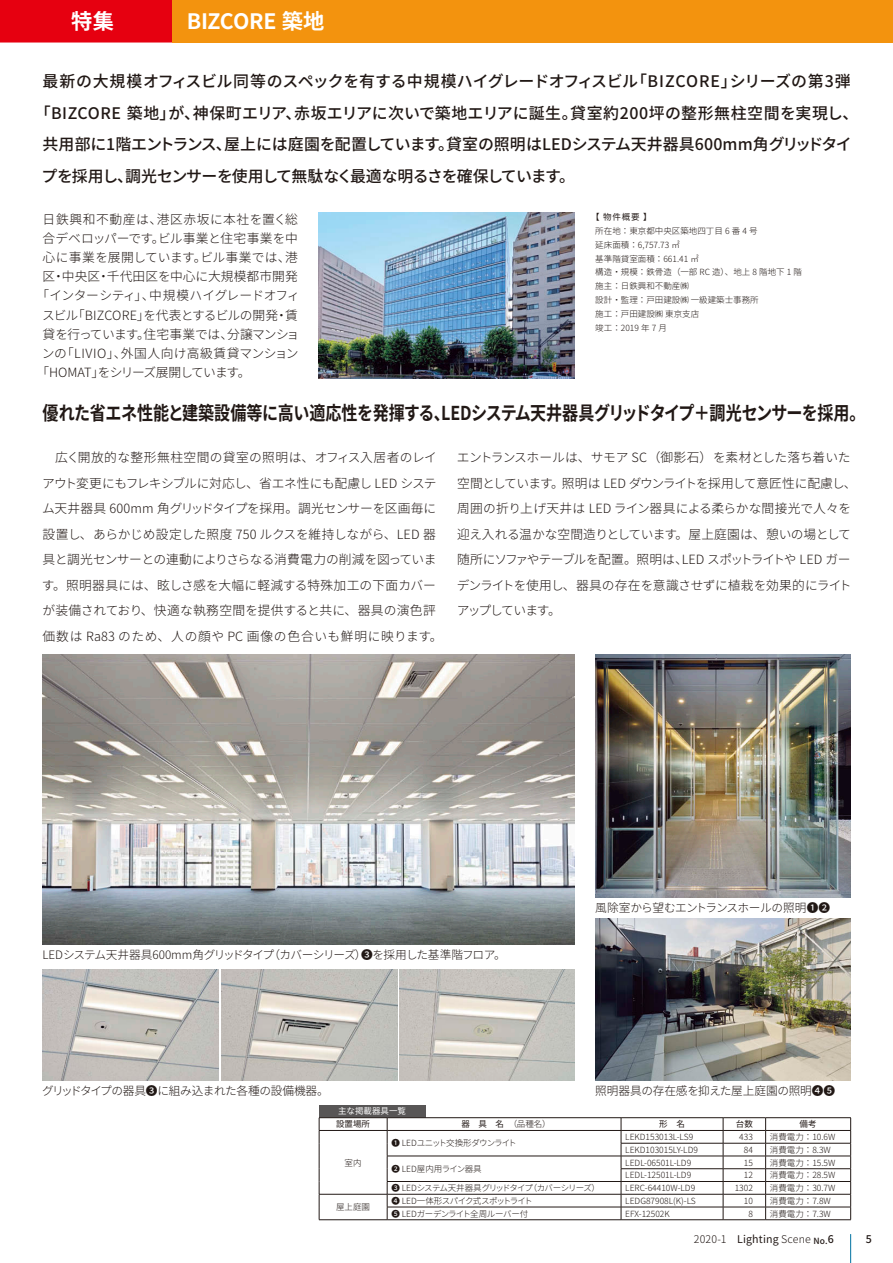
<style>
.page{position:relative;width:893px;height:1263px;background:#fff}
.page>*{position:absolute;margin:0;border:0;box-sizing:border-box;transform-origin:0 0}
.t1{font:700 21.3px "Toshiba Sans JP";letter-spacing:-.015em;color:#fff}
.t2{font:700 19.2px "Toshiba Sans JP";letter-spacing:-.025em;color:#211815;scale:.84 1}
.t3{font:500 15.9px "Toshiba Sans JP";color:#211815}
.t4{font:500 15.9px "Toshiba Sans JP";letter-spacing:.025em;color:#211815}
.t5{font:500 15.9px "Toshiba Sans JP";letter-spacing:-.06em;color:#211815}
.t6{font:300 12.75px/25.5px "Toshiba Sans JP";letter-spacing:-.005em;color:#211815}
.t7{font:300 12.75px/25.5px "Toshiba Sans JP";letter-spacing:-.03em;color:#211815}
.t8{font:300 12.75px "Toshiba Sans JP";letter-spacing:.045em;color:#211815}
.t9{font:300 12.75px "Toshiba Sans JP";letter-spacing:-.035em;color:#211815}
.t10{font:300 12.75px "Toshiba Sans JP";letter-spacing:-.04em;color:#211815}
.t11{font:300 12.75px "Toshiba Sans JP";letter-spacing:.05em;color:#211815}
.t12{font:300 12.75px "Toshiba Sans JP";letter-spacing:-.065em;color:#211815}
.t13{font:300 11.7px "Toshiba Sans JP";letter-spacing:-.03em;color:#211815}
.t14{font:300 10.65px "Toshiba Sans JP";letter-spacing:.015em;color:#211815}
.t15{font:500 10.65px "Toshiba Sans JP";color:#211815}
.t16{font:300 8.55px/13.8px "Toshiba Sans JP";color:#211815}
.t17{font:300 8.55px "Toshiba Sans JP";letter-spacing:-.09em;color:#211815}
.t18{font:300 8.55px "Toshiba Sans JP";letter-spacing:-.065em;color:#211815}
.t19{font:300 8.55px "Toshiba Sans JP";letter-spacing:-.045em;color:#211815}
.t20{font:8.55px "Toshiba Sans JP";color:#211815}
.t21{font:300 8.55px "Toshiba Sans JP";letter-spacing:-.08em;color:#211815}
.t22{font:8.55px "Toshiba Sans JP";color:#fff}
.s1{font-weight:500}
.s2{font-weight:400}
.s3{font-weight:500;font-size:8.55px}
</style>
<div class="page">
<svg style="left:850px;top:1234px;width:1px;height:29px"></svg>
<img style="left:43px;top:655px;width:531px;height:289px">
<img style="left:595px;top:918px;width:255px;height:162px">
<img style="left:43px;top:969px;width:176px;height:111px">
<img style="left:221px;top:969px;width:177px;height:111px">
<img style="left:400px;top:969px;width:174px;height:111px">
<img style="left:595px;top:655px;width:255px;height:242px">
<div style="left:319px;top:1105px;width:106px;height:12px;background:#585656"></div>
<svg style="left:320px;top:1118px;width:530px;height:101px"></svg>
<hr style="left:319px;top:1130px;width:68px;height:1px;background:#211815">
<hr style="left:319px;top:1194px;width:68px;height:1px;background:#211815">
<hr style="left:319px;top:1219px;width:68px;height:1px;background:#211815">
<hr style="left:387px;top:1130px;width:234px;height:1px;background:#211815">
<hr style="left:621px;top:1130px;width:102px;height:1px;background:#211815">
<hr style="left:723px;top:1130px;width:43px;height:1px;background:#211815">
<hr style="left:621px;top:1143px;width:102px;height:1px;background:#211815">
<hr style="left:723px;top:1143px;width:43px;height:1px;background:#211815">
<hr style="left:387px;top:1156px;width:234px;height:1px;background:#211815">
<hr style="left:621px;top:1156px;width:102px;height:1px;background:#211815">
<hr style="left:723px;top:1156px;width:43px;height:1px;background:#211815">
<hr style="left:621px;top:1168px;width:102px;height:1px;background:#211815">
<hr style="left:723px;top:1168px;width:43px;height:1px;background:#211815">
<hr style="left:387px;top:1181px;width:234px;height:1px;background:#211815">
<hr style="left:621px;top:1181px;width:102px;height:1px;background:#211815">
<hr style="left:723px;top:1181px;width:43px;height:1px;background:#211815">
<hr style="left:387px;top:1194px;width:234px;height:1px;background:#211815">
<hr style="left:621px;top:1194px;width:102px;height:1px;background:#211815">
<hr style="left:723px;top:1194px;width:43px;height:1px;background:#211815">
<hr style="left:387px;top:1207px;width:234px;height:1px;background:#211815">
<hr style="left:621px;top:1207px;width:102px;height:1px;background:#211815">
<hr style="left:723px;top:1207px;width:43px;height:1px;background:#211815">
<hr style="left:387px;top:1219px;width:234px;height:1px;background:#211815">
<hr style="left:621px;top:1219px;width:102px;height:1px;background:#211815">
<hr style="left:723px;top:1219px;width:43px;height:1px;background:#211815">
<hr style="left:319px;top:1117px;width:68px;height:1px;background:#211815">
<svg style="left:319px;top:1118px;width:1px;height:101px"></svg>
<hr style="left:387px;top:1117px;width:234px;height:1px;background:#211815">
<svg style="left:387px;top:1118px;width:1px;height:101px"></svg>
<hr style="left:621px;top:1117px;width:102px;height:1px;background:#211815">
<svg style="left:621px;top:1118px;width:1px;height:101px"></svg>
<hr style="left:723px;top:1117px;width:43px;height:1px;background:#211815">
<svg style="left:723px;top:1118px;width:1px;height:101px"></svg>
<hr style="left:766px;top:1117px;width:85px;height:1px;background:#211815">
<svg style="left:765px;top:1118px;width:1px;height:101px"></svg>
<hr style="left:766px;top:1130px;width:85px;height:1px;background:#211815">
<hr style="left:766px;top:1143px;width:85px;height:1px;background:#211815">
<hr style="left:766px;top:1156px;width:85px;height:1px;background:#211815">
<hr style="left:766px;top:1168px;width:85px;height:1px;background:#211815">
<hr style="left:766px;top:1181px;width:85px;height:1px;background:#211815">
<hr style="left:766px;top:1194px;width:85px;height:1px;background:#211815">
<hr style="left:766px;top:1207px;width:85px;height:1px;background:#211815">
<svg style="left:850px;top:1118px;width:1px;height:101px"></svg>
<hr style="left:766px;top:1219px;width:85px;height:1px;background:#211815">
<img style="left:319px;top:213px;width:255px;height:165px">
<div style="left:0;top:0;width:173px;height:43px;background:#e60010"></div>
<div style="left:173px;top:0;width:720px;height:43px;background:#f3930e"></div>
<h1 class="t1" style="left:71px;top:10px;width:44px">特集</h1>
<h1 class="t1" style="left:187px;top:10px;width:139px">BIZCORE 築地</h1>
<p class="t3" style="left:43px;top:72px;width:810px">最新の大規模オフィスビル同等のスペックを有する中規模ハイグレードオフィスビル「BIZCORE」シリーズの第3弾</p>
<p class="t4" style="left:35px;top:104px;width:825px">「BIZCORE 築地」が、神保町エリア、赤坂エリアに次いで築地エリアに誕生。貸室約200坪の整形無柱空間を実現し、</p>
<p class="t3" style="left:43px;top:136px;width:811px">共用部に1階エントランス、屋上には庭園を配置しています。貸室の照明はLEDシステム天井器具600mm角グリッドタイ</p>
<p class="t5" style="left:42px;top:168px;width:535px">プを採用し、調光センサーを使用して無駄なく最適な明るさを確保しています。</p>
<p class="t11" style="left:43px;top:212px;width:257px">日鉄興和不動産は、港区赤坂に本社を置く総</p>
<p class="t6" style="left:43px;top:226px;width:257px">合デベロッパーです。ビル事業と住宅事業を中</p>
<p class="t6" style="left:43px;top:245px;width:257px">心に事業を展開しています。ビル事業では、港</p>
<p class="t6" style="left:43px;top:264px;width:257px">区・中央区・千代田区を中心に大規模都市開発</p>
<p class="t9" style="left:37px;top:288px;width:265px">「インターシティ」、中規模ハイグレードオフィ</p>
<p class="t6" style="left:42px;top:302px;width:257px">スビル「BIZCORE」を代表とするビルの開発・賃</p>
<p class="t10" style="left:43px;top:327px;width:258px">貸を行っています。住宅事業では、分譲マンショ</p>
<p class="t8" style="left:42px;top:346px;width:258px">ンの「LIVIO」、外国人向け高級賃貸マンション</p>
<p class="t12" style="left:37px;top:365px;width:215px">「HOMAT」をシリーズ展開しています。</p>
<p class="t20" style="left:591px;top:212px;width:62px">【 物件概要 】</p>
<p class="t16" style="left:595px;top:224px;width:208px">所在地：東京都中央区築地四丁目 6 番 4 号<br>延床面積：6,757.73 ㎡<br>基準階貸室面積：661.41 ㎡<br>構造・規模：鉄骨造（一部 RC 造）、地上 8 階地下 1 階施主：日鉄興和不動産㈱<br>設計・監理：戸田建設㈱ 一級建築士事務所<br>施工：戸田建設㈱ 東京支店<br>竣工：2019 年 7 月</p>
<h2 class="t2" style="left:43px;top:402px;width:981px">優れた省エネ性能と建築設備等に高い適応性を発揮する、LEDシステム天井器具グリッドタイプ＋調光センサーを採用。</h2>
<p class="t6" style="left:42px;top:445px;width:402px;text-indent:13px">広く開放的な整形無柱空間の貸室の照明は、オフィス入居者のレイアウト変更にもフレキシブルに対応し、省エネ性にも配慮し LED システム天井器具 600mm 角グリッドタイプを採用。調光センサーを区画毎に設置し、あらかじめ設定した照度 750 ルクスを維持しながら、LED 器具と調光センサーとの連動によりさらなる消費電力の削減を図っています。照明器具には、眩しさ感を大幅に軽減する特殊加工の下面カバーが装備されており、快適な執務空間を提供すると共に、器具の演色評価数は Ra83 のため、人の顔や PC 画像の色合いも鮮明に映ります。</p>
<p class="t7" style="left:457px;top:445px;width:402px">エントランスホールは、サモア SC（御影石）を素材とした落ち着いた空間としています。照明は LED ダウンライトを採用して意匠性に配慮し、周囲の折り上げ天井は LED ライン器具による柔らかな間接光で人々を迎え入れる温かな空間造りとしています。屋上庭園は、憩いの場として随所にソファやテーブルを配置。照明は、LED スポットライトや LED ガーデンライトを使用し、器具の存在を意識させずに植栽を効果的にライトアップしています。</p>
<p class="t13" style="left:43px;top:948px;width:465px">LEDシステム天井器具600mm角グリッドタイプ（カバーシリーズ）<span class="s1">❸</span>を採用した基準階フロア。</p>
<p class="t13" style="left:595px;top:901px;width:236px">風除室から望むエントランスホールの照明<span class="s1">❶❷</span></p>
<p class="t13" style="left:42px;top:1084px;width:288px">グリッドタイプの器具<span class="s1">❸</span>に組み込まれた各種の設備機器。</p>
<p class="t13" style="left:595px;top:1084px;width:241px">照明器具の存在感を抑えた屋上庭園の照明<span class="s1">❹❺</span></p>
<p class="t22" style="left:338px;top:1106px;width:70px">主な掲載器具一覧</p>
<p class="t20" style="left:336px;top:1119px;width:36px">設置場所</p>
<p class="t16" style="left:462px;top:1117px;width:90px"><span class="s2">器　具　名</span>　（品種名）</p>
<p class="t20" style="left:659px;top:1119px;width:27px">形　名</p>
<p class="t20" style="left:736px;top:1119px;width:19px">台数</p>
<p class="t20" style="left:800px;top:1119px;width:19px">備考</p>
<p class="t16" style="left:345px;top:1156px;width:19px">室内</p>
<p class="t16" style="left:625px;top:1130px;width:70px">LEKD153013L-LS9</p>
<p class="t16" style="left:739px;top:1130px;width:15px">433</p>
<p class="t16" style="left:770px;top:1130px;width:67px">消費電力：10.6W</p>
<p class="t16" style="left:625px;top:1143px;width:74px">LEKD103015LY-LD9</p>
<p class="t16" style="left:744px;top:1143px;width:11px">84</p>
<p class="t16" style="left:770px;top:1143px;width:63px">消費電力：8.3W</p>
<p class="t21" style="left:391px;top:1138px;width:127px"><span class="s1">❶</span> LEDユニット交換形ダウンライト</p>
<p class="t16" style="left:625px;top:1156px;width:67px">LEDL-06501L-LD9</p>
<p class="t16" style="left:744px;top:1156px;width:11px">15</p>
<p class="t16" style="left:770px;top:1156px;width:67px">消費電力：15.5W</p>
<p class="t16" style="left:625px;top:1168px;width:67px">LEDL-12501L-LD9</p>
<p class="t16" style="left:744px;top:1168px;width:11px">12</p>
<p class="t16" style="left:770px;top:1168px;width:67px">消費電力：28.5W</p>
<p class="t16" style="left:391px;top:1162px;width:92px"><span class="s1">❷</span> LED屋内用ライン器具</p>
<p class="t16" style="left:336px;top:1200px;width:36px">屋上庭園</p>
<p class="t17" style="left:391px;top:1183px;width:210px"><span class="s1">❸</span> LEDシステム天井器具グリッドタイプ（カバーシリーズ）</p>
<p class="t16" style="left:625px;top:1181px;width:71px">LERC-64410W-LD9</p>
<p class="t16" style="left:735px;top:1181px;width:20px">1302</p>
<p class="t16" style="left:770px;top:1181px;width:67px">消費電力：30.7W</p>
<p class="t18" style="left:391px;top:1196px;width:143px"><span class="s1">❹</span> LED一体形スパイク式スポットライト</p>
<p class="t16" style="left:625px;top:1194px;width:72px">LEDG87908L(K)-LS</p>
<p class="t16" style="left:744px;top:1194px;width:11px">10</p>
<p class="t16" style="left:770px;top:1194px;width:63px">消費電力：7.8W</p>
<p class="t19" style="left:391px;top:1209px;width:138px"><span class="s1">❺</span> LEDガーデンライト全周ルーバー付</p>
<p class="t16" style="left:625px;top:1207px;width:46px">EFX-12502K</p>
<p class="t16" style="left:748px;top:1207px;width:6px">8</p>
<p class="t16" style="left:770px;top:1207px;width:63px">消費電力：7.3W</p>
<p class="t14" style="left:694px;top:1233px;width:141px">2020-1　<span class="s2">Lighting</span> Scene <span class="s3">No.</span><span class="s1">6</span></p>
<p class="t15" style="left:866px;top:1233px;width:8px">5</p>
</div>
